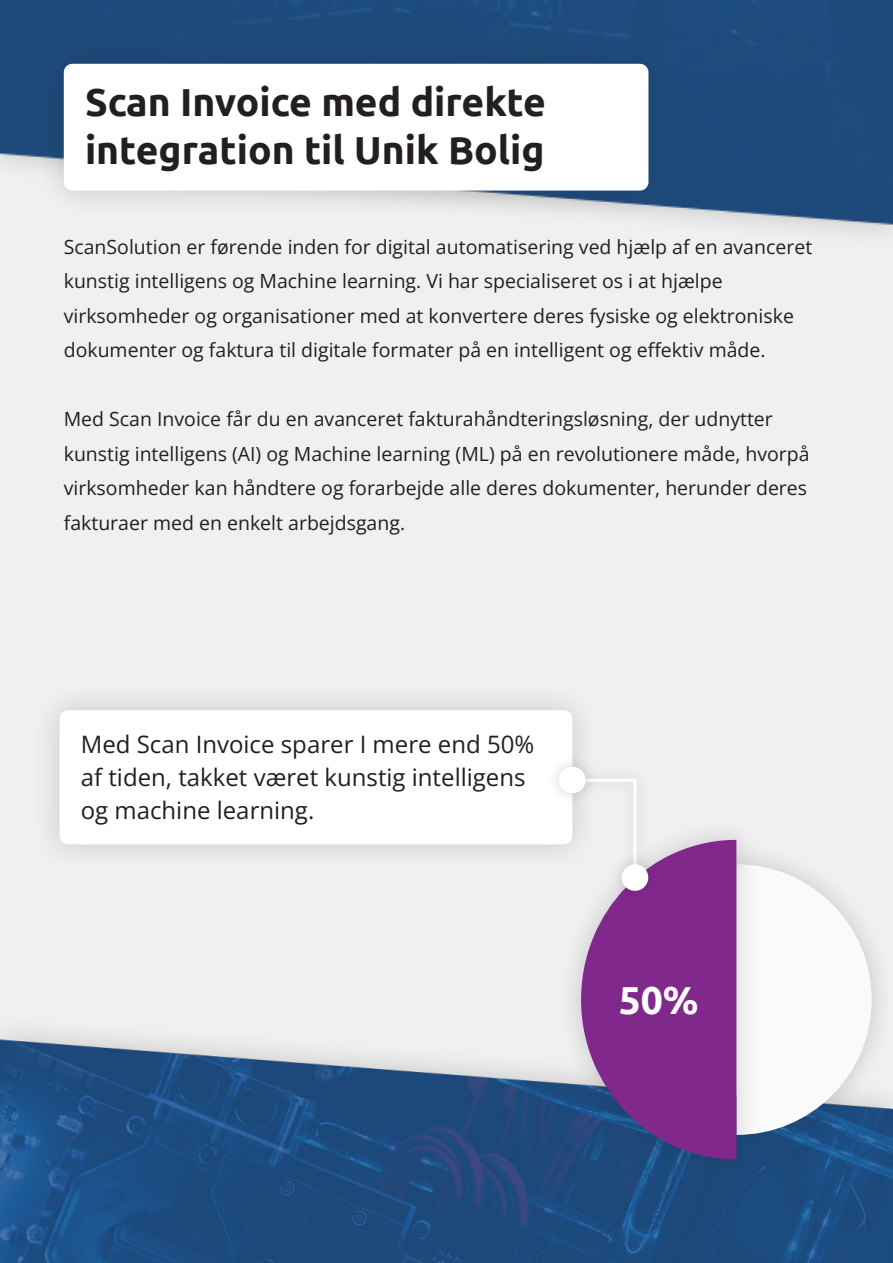
<style>
.page{position:relative;width:893px;height:1263px;background:#f0f0f0}
.page>*{position:absolute;margin:0;border:0;box-sizing:border-box;transform-origin:0 0}
.t1{font:700 39px/48px "Ubuntu";color:#231f20}
.t2{font:700 39px "Ubuntu";color:#fff}
.t3{font:24px/33px "Open Sans";color:#231f20}
.t4{font:19.5px/34.5px "Open Sans";color:#231f20}
</style>
<div class="page">
<img style="left:1px;top:0;width:892px;height:233px">
<div style="left:36px;top:36px;width:641px;height:183px;background:#231f20;opacity:.2"></div>
<div style="left:64px;top:64px;width:584px;height:127px;background:#fff;border-radius:9px"></div>
<img style="left:0;top:1031px;width:893px;height:232px">
<div style="left:31px;top:682px;width:569px;height:190px;background:#231f20;opacity:.2"></div>
<div style="left:60px;top:710px;width:512px;height:134px;background:#fff;border-radius:9px"></div>
<div style="left:712px;top:841px;width:181px;height:317px;background:#231f20;opacity:.2"></div>
<svg style="left:760px;top:864px;width:112px;height:271px"></svg>
<div style="left:558px;top:817px;width:202px;height:365px;background:#231f20;opacity:.2"></div>
<svg style="left:581px;top:840px;width:155px;height:319px;fill:#81288c"></svg>
<div style="left:568px;top:764px;width:82px;height:119px;background:#231f20;opacity:.2"></div>
<svg style="left:578px;top:777px;width:60px;height:96px"></svg>
<div style="left:608px;top:850px;width:54px;height:54px;background:#231f20;opacity:.2"></div>
<div style="left:622px;top:864px;width:26px;height:27px;background:#fff;border-radius:50%"></div>
<div style="left:545px;top:753px;width:54px;height:54px;background:#231f20;opacity:.2"></div>
<div style="left:559px;top:767px;width:27px;height:26px;background:#fff;border-radius:50%"></div>
<p class="t1" style="left:85px;top:78px;width:462px">Scan Invoice med direkte integration til Unik Bolig</p>
<p class="t4" style="left:64px;top:229px;width:750px">ScanSolution er førende inden for digital automatisering ved hjælp af en avanceret kunstig intelligens og Machine learning. Vi har specialiseret os i at hjælpe virksomheder og organisationer med at konvertere deres fysiske og elektroniske dokumenter og faktura til digitale formater på en intelligent og effektiv måde.</p>
<p class="t4" style="left:64px;top:402px;width:747px">Med Scan Invoice får du en avanceret fakturahåndteringsløsning, der udnytter kunstig intelligens (AI) og Machine learning (ML) på en revolutionere måde, hvorpå virksomheder kan håndtere og forarbejde alle deres dokumenter, herunder deres fakturaer med en enkelt arbejdsgang.</p>
<p class="t3" style="left:81px;top:727px;width:455px">Med Scan Invoice sparer I mere end 50% af tiden, takket været kunstig intelligens og machine learning.</p>
<p class="t2" style="left:619px;top:976px;width:82px">50%</p>
</div>
